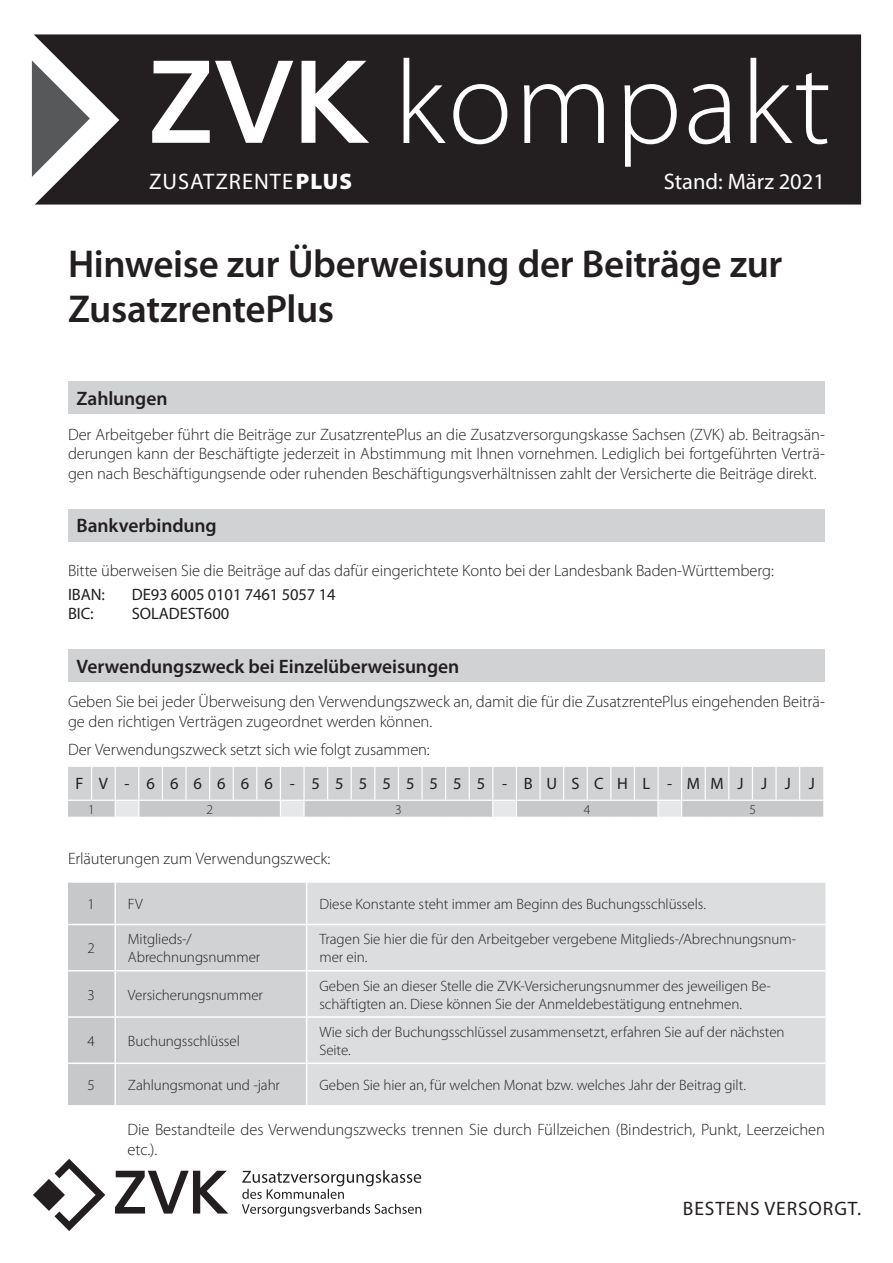
<style>
.page{position:relative;width:893px;height:1263px;background:#fff}
.page>*{position:absolute;margin:0;border:0;box-sizing:border-box;transform-origin:0 0}
.t1{font:600 39px/45px "Myriad Pro";letter-spacing:-.01em;color:#231f20}
.t2{font:22.5px "Myriad Pro";letter-spacing:.045em;color:#fff}
.t3{font:22.5px "Myriad Pro";letter-spacing:.005em;color:#fff}
.t4{font:600 19.5px "Myriad Pro";letter-spacing:-.005em;color:#231f20}
.t5{font:19.5px "Myriad Pro";letter-spacing:.045em;color:#231f20}
.Fließtext{font:300 16.5px/19.8px "Myriad Pro";letter-spacing:-.01em;color:#231f20;text-align:justify}
.Fliesstext{font:300 16.5px/19.8px "Myriad Pro";letter-spacing:-.005em;color:#231f20}
.Fliesstext-2{font:16.5px "Myriad Pro";letter-spacing:-.005em;color:#231f20}
.Dots{font:16.5px "Myriad Pro";color:#231f20}
.Fliesstext-3{font:300 15px/18px "Myriad Pro";letter-spacing:-.005em;color:#231f20}
.Dots-2{font:300 13.5px "Myriad Pro";color:#231f20}
.s1{font-weight:900}
</style>
<div class="page">
<div style="left:34px;top:34px;width:827px;height:171px;background:#231f20"></div>
<svg style="left:32px;top:60px;width:58px;height:117px"></svg>
<svg style="left:152px;top:58px;width:676px;height:109px;fill:#231f20"></svg>
<svg style="left:33px;top:1159px;width:72px;height:72px"></svg>
<svg style="left:115px;top:1171px;width:113px;height:42px"></svg>
<svg style="left:242px;top:1170px;width:179px;height:46px"></svg>
<div style="left:68px;top:382px;width:757px;height:32px;background:#d1d2d4"></div>
<div style="left:68px;top:509px;width:757px;height:32px;background:#d1d2d4"></div>
<div style="left:68px;top:649px;width:757px;height:33px;background:#d1d2d4"></div>
<svg style="left:68px;top:766px;width:755px;height:51px;background:#d2d3d5"></svg>
<svg style="left:68px;top:883px;width:238px;height:222px;background:#cfd0d2"></svg>
<div style="left:307px;top:883px;width:518px;height:222px;background:#dcdddf"></div>
<hr style="left:114px;top:883px;width:2px;height:41px;background:#fff">
<hr style="left:68px;top:924px;width:47px;height:1px;background:#fff">
<hr style="left:115px;top:924px;width:192px;height:1px;background:#fff">
<hr style="left:114px;top:925px;width:2px;height:45px;background:#fff">
<hr style="left:307px;top:924px;width:518px;height:1px;background:#fff">
<hr style="left:68px;top:970px;width:47px;height:1px;background:#fff">
<hr style="left:115px;top:970px;width:192px;height:1px;background:#fff">
<hr style="left:114px;top:971px;width:2px;height:45px;background:#fff">
<hr style="left:307px;top:970px;width:518px;height:1px;background:#fff">
<hr style="left:68px;top:1016px;width:47px;height:2px;background:#fff">
<hr style="left:115px;top:1016px;width:192px;height:2px;background:#fff">
<hr style="left:114px;top:1018px;width:2px;height:44px;background:#fff">
<hr style="left:307px;top:1016px;width:518px;height:2px;background:#fff">
<hr style="left:68px;top:1062px;width:47px;height:2px;background:#fff">
<hr style="left:115px;top:1062px;width:192px;height:2px;background:#fff">
<hr style="left:114px;top:1064px;width:2px;height:41px;background:#fff">
<hr style="left:307px;top:1062px;width:518px;height:2px;background:#fff">
<h2 class="t2" style="left:149px;top:168px;width:205px">ZUSATZRENTE<span class="s1">PLUS</span></h2>
<h2 class="t3" style="left:664px;top:168px;width:163px">Stand: März 2021</h2>
<h1 class="t1" style="left:68px;top:240px;width:716px">Hinweise zur Überweisung der Beiträge zur<br>ZusatzrentePlus</h1>
<h2 class="t4" style="left:77px;top:386px;width:92px">Zahlungen</h2>
<p class="Fließtext" style="left:68px;top:424px;width:758px">Der Arbeitgeber führt die Beiträge zur ZusatzrentePlus an die Zusatzversorgungskasse Sachsen (ZVK) ab. Beitragsän&shy;derungen kann der Beschäftigte jederzeit in Abstimmung mit Ihnen vornehmen. Lediglich bei fortgeführten Verträ&shy;gen nach Beschäftigungsende oder ruhenden Beschäftigungsverhältnissen zahlt der Versicherte die Beiträge direkt.</p>
<h2 class="t4" style="left:77px;top:513px;width:142px">Bankverbindung</h2>
<p class="Fliesstext" style="left:68px;top:560px;width:707px">Bitte überweisen Sie die Beiträge auf das dafür eingerichtete Konto bei der Landesbank Baden-Württemberg:</p>
<p class="Fliesstext-2" style="left:68px;top:584px;width:38px">IBAN:</p>
<p class="Fliesstext-2" style="left:132px;top:584px;width:205px">DE93 6005 0101 7461 5057 14</p>
<p class="Fliesstext-2" style="left:68px;top:604px;width:27px">BIC:</p>
<p class="Fliesstext-2" style="left:132px;top:604px;width:99px">SOLADEST600</p>
<h2 class="t4" style="left:77px;top:654px;width:384px">Verwendungszweck bei Einzelüberweisungen</h2>
<p class="Fließtext" style="left:68px;top:692px;width:758px">Geben Sie bei jeder Überweisung den Verwendungszweck an, damit die für die ZusatzrentePlus eingehenden Beiträ&shy;ge den richtigen Verträgen zugeordnet werden können.</p>
<p class="Fließtext" style="left:68px;top:740px;width:363px">Der Verwendungszweck setzt sich wie folgt zusammen:</p>
<p class="Dots" style="left:76px;top:774px;width:10px">F</p>
<p class="Dots" style="left:99px;top:774px;width:11px">V</p>
<p class="Dots" style="left:124px;top:774px;width:7px">-</p>
<p class="Dots" style="left:146px;top:774px;width:10px">6</p>
<p class="Dots" style="left:170px;top:774px;width:10px">6</p>
<p class="Dots" style="left:194px;top:774px;width:10px">6</p>
<p class="Dots" style="left:217px;top:774px;width:10px">6</p>
<p class="Dots" style="left:241px;top:774px;width:10px">6</p>
<p class="Dots" style="left:264px;top:774px;width:10px">6</p>
<p class="Dots" style="left:290px;top:774px;width:7px">-</p>
<p class="Dots" style="left:312px;top:774px;width:10px">5</p>
<p class="Dots" style="left:335px;top:774px;width:10px">5</p>
<p class="Dots" style="left:359px;top:774px;width:10px">5</p>
<p class="Dots" style="left:382px;top:774px;width:10px">5</p>
<p class="Dots" style="left:406px;top:774px;width:10px">5</p>
<p class="Dots" style="left:430px;top:774px;width:10px">5</p>
<p class="Dots" style="left:453px;top:774px;width:10px">5</p>
<p class="Dots" style="left:477px;top:774px;width:10px">5</p>
<p class="Dots" style="left:502px;top:774px;width:7px">-</p>
<p class="Dots" style="left:524px;top:774px;width:10px">B</p>
<p class="Dots" style="left:546px;top:774px;width:12px">U</p>
<p class="Dots" style="left:571px;top:774px;width:10px">S</p>
<p class="Dots" style="left:594px;top:774px;width:11px">C</p>
<p class="Dots" style="left:617px;top:774px;width:12px">H</p>
<p class="Dots" style="left:642px;top:774px;width:9px">L</p>
<p class="Dots" style="left:667px;top:774px;width:7px">-</p>
<p class="Dots" style="left:687px;top:774px;width:15px">M</p>
<p class="Dots" style="left:710px;top:774px;width:15px">M</p>
<p class="Dots" style="left:738px;top:774px;width:8px">J</p>
<p class="Dots" style="left:761px;top:774px;width:8px">J</p>
<p class="Dots" style="left:785px;top:774px;width:8px">J</p>
<p class="Dots" style="left:809px;top:774px;width:8px">J</p>
<p class="Dots-2" style="left:88px;top:801px;width:8px">1</p>
<p class="Dots-2" style="left:206px;top:801px;width:8px">2</p>
<p class="Dots-2" style="left:395px;top:801px;width:8px">3</p>
<p class="Dots-2" style="left:584px;top:801px;width:8px">4</p>
<p class="Dots-2" style="left:749px;top:801px;width:8px">5</p>
<p class="Fließtext" style="left:68px;top:849px;width:264px">Erläuterungen zum Verwendungszweck:</p>
<p class="Fliesstext-3" style="left:88px;top:895px;width:9px">1</p>
<p class="Fliesstext-3" style="left:128px;top:895px;width:16px">FV</p>
<p class="Fliesstext-3" style="left:319px;top:895px;width:388px">Diese Konstante steht immer am Beginn des Buchungsschlüssels.</p>
<p class="Fliesstext-3" style="left:88px;top:939px;width:9px">2</p>
<p class="Fliesstext-3" style="left:128px;top:930px;width:134px">Mitglieds-/<br>Abrechnungsnummer</p>
<p class="Fliesstext-3" style="left:319px;top:930px;width:478px">Tragen Sie hier die für den Arbeitgeber vergebene Mitglieds-/Abrechnungsnum&shy;mer ein.</p>
<p class="Fliesstext-3" style="left:88px;top:985px;width:9px">3</p>
<p class="Fliesstext-3" style="left:128px;top:985px;width:136px">Versicherungsnummer</p>
<p class="Fliesstext-3" style="left:319px;top:976px;width:453px">Geben Sie an dieser Stelle die ZVK-Versicherungsnummer des jeweiligen Be&shy;schäftigten an. Diese können Sie der Anmeldebestätigung entnehmen.</p>
<p class="Fliesstext-3" style="left:88px;top:1032px;width:9px">4</p>
<p class="Fliesstext-3" style="left:128px;top:1032px;width:113px">Buchungsschlüssel</p>
<p class="Fliesstext-3" style="left:319px;top:1023px;width:467px">Wie sich der Buchungsschlüssel zusammensetzt, erfahren Sie auf der nächsten<br>Seite.</p>
<p class="Fliesstext-3" style="left:88px;top:1076px;width:9px">5</p>
<p class="Fliesstext-3" style="left:128px;top:1076px;width:154px">Zahlungsmonat und -jahr</p>
<p class="Fliesstext-3" style="left:319px;top:1076px;width:428px">Geben Sie hier an, für welchen Monat bzw. welches Jahr der Beitrag gilt.</p>
<p class="Fliesstext" style="left:128px;top:1119px;width:699px">Die Bestandteile des Verwendungszwecks trennen Sie durch Füllzeichen (Bindestrich, Punkt, Leerzeichen etc.).</p>
<p class="t5" style="left:683px;top:1196px;width:180px">BESTENS VERSORGT.</p>
</div>
